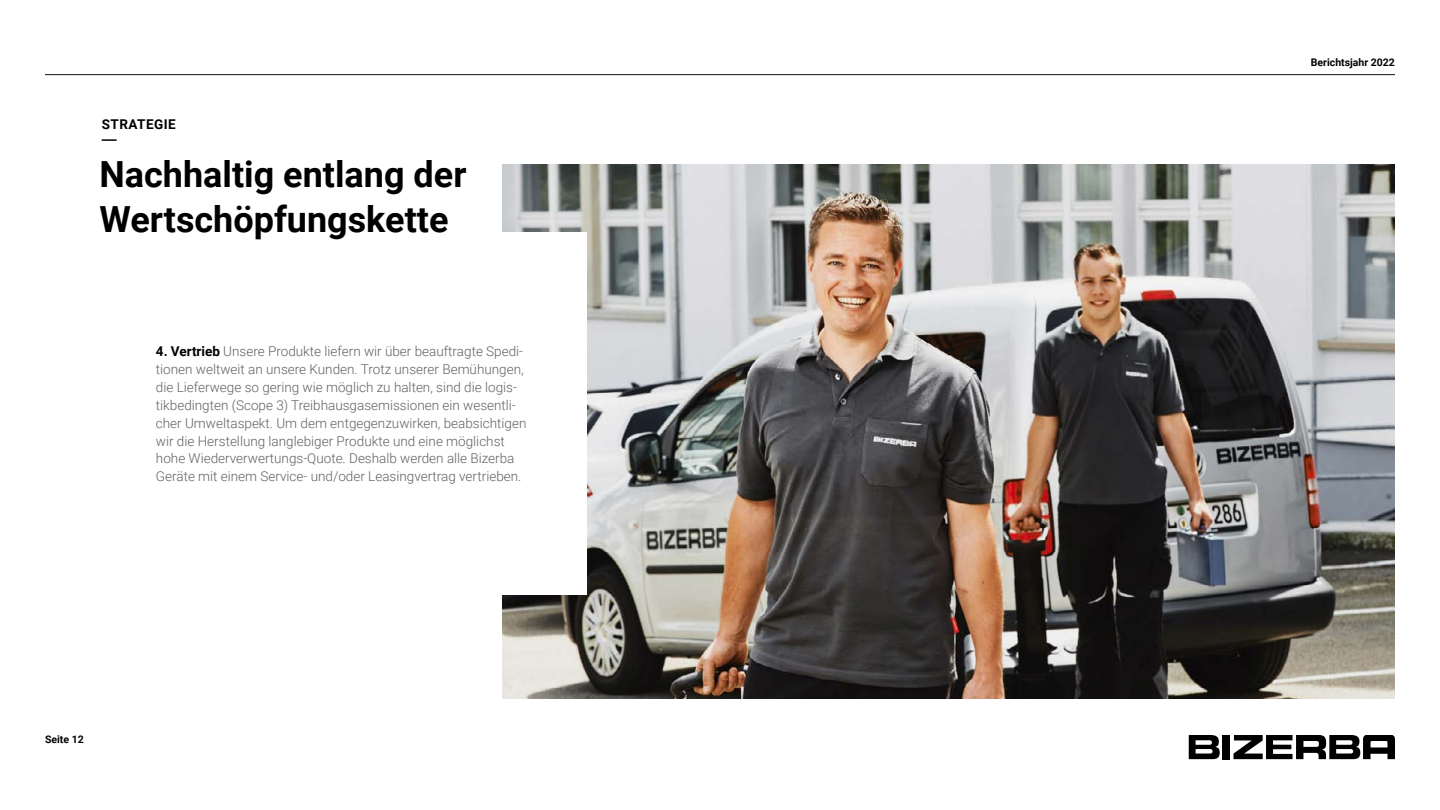
<style>
.page{position:relative;width:1440px;height:810px;background:#fff}
.page>*{position:absolute;margin:0;border:0;box-sizing:border-box;transform-origin:0 0}
.t1{font:700 36px/45px "Roboto";color:#000}
.t2{font:300 13.5px/18px "Roboto";color:#616161}
.t3{font:700 13.5px "Roboto";letter-spacing:.035em;color:#000}
.t4{font:700 10.5px "Roboto";color:#000}
.s1{font-weight:700;color:#000}
</style>
<div class="page">
<hr style="left:45px;top:74px;width:1350px;height:1px;background:#111">
<svg style="left:1234px;top:735px;width:161px;height:24px"></svg>
<div style="left:1222px;top:735px;width:8px;height:24px;background:#000"></div>
<svg style="left:1189px;top:735px;width:31px;height:24px"></svg>
<img style="left:502px;top:164px;width:893px;height:534px">
<div style="left:0;top:232px;width:586px;height:363px;background:#fff"></div>
<svg style="left:102px;top:139px;width:15px;height:2px"></svg>
<p class="t3" style="left:102px;top:115px;width:75px">STRATEGIE</p>
<h1 class="t1" style="left:99px;top:151px;width:369px">Nachhaltig entlang der<br>Wertschöpfungskette</h1>
<p class="t2" style="left:156px;top:341px;width:372px"><span class="s1">4. Vertrieb</span> Unsere Produkte liefern wir über beauftragte Spedi&shy;tionen weltweit an unsere Kunden. Trotz unserer Bemühungen, die Lieferwege so gering wie möglich zu halten, sind die logis&shy;tikbedingten (Scope 3) Treibhausgasemissionen ein wesentli&shy;cher Umweltaspekt. Um dem entgegenzuwirken, beabsichtigen wir die Herstellung langlebiger Produkte und eine möglichst hohe Wiederverwertungs-Quote. Deshalb werden alle Bizerba Geräte mit einem Service- und/oder Leasingvertrag vertrieben.</p>
<p class="t4" style="left:45px;top:732px;width:40px">Seite 12</p>
<p class="t4" style="left:1311px;top:55px;width:86px">Berichtsjahr 2022</p>
</div>
